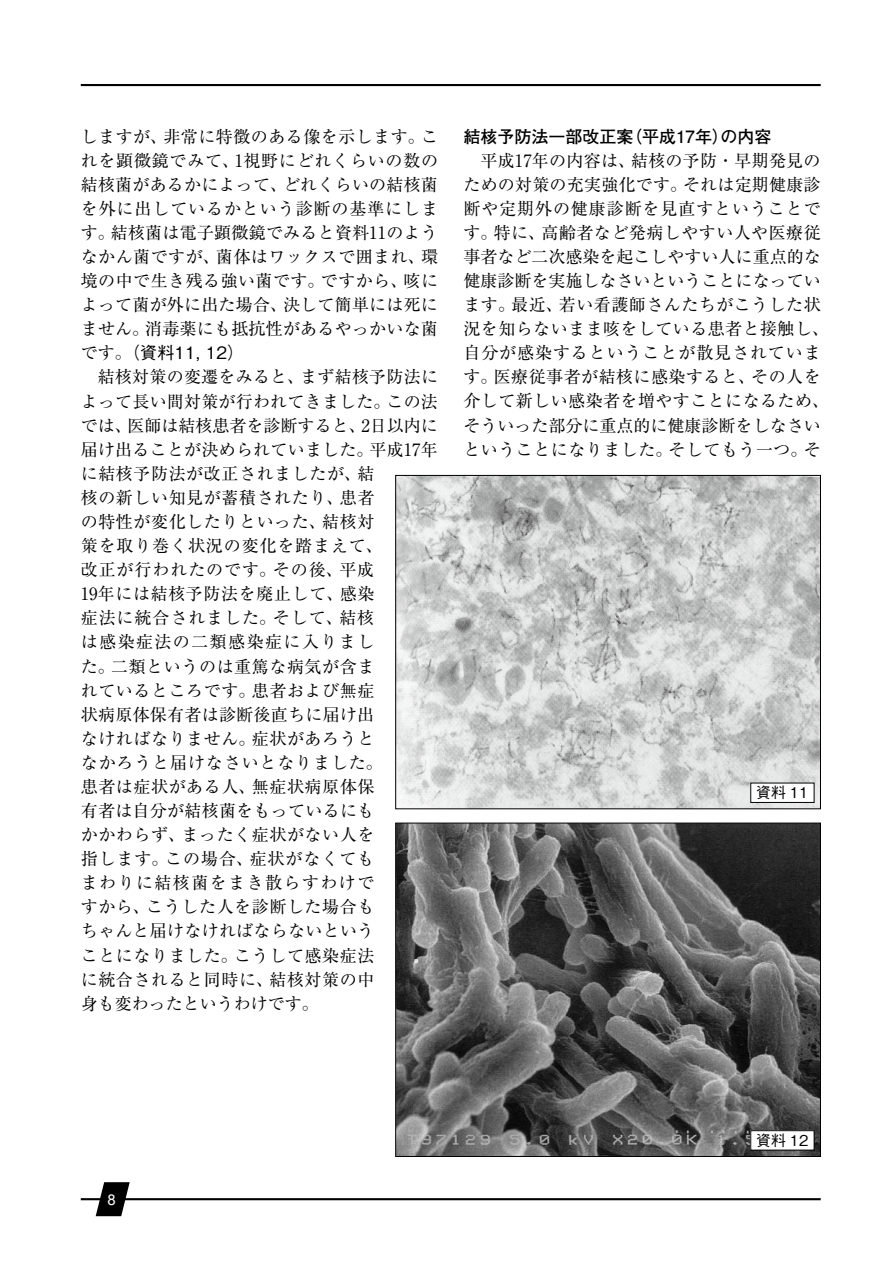
<style>
.page{position:relative;width:893px;height:1263px;background:#fff}
.page>*{position:absolute;margin:0;border:0;box-sizing:border-box;transform-origin:0 0}
.t1{font:16.95px/24.2px "Ryumin Pro";letter-spacing:.03em;color:#000;text-align:center}
.t2{font:700 16.95px "Futo Go B101 Pro";color:#000}
.t3{font:500 16.95px "Gothic BBB Pro";color:#000}
.t4{font:500 14.85px "Gothic BBB Pro";color:#000}
.t5{font:14.85px "Arial";color:#fff}
.s1{font-family:"Ryumin Pro";font-weight:400}
</style>
<div class="page">
<hr style="left:81px;top:84px;width:740px;height:2px;background:#000">
<hr style="left:81px;top:1198px;width:740px;height:2px;background:#000">
<svg style="left:96px;top:1182px;width:34px;height:34px"></svg>
<img style="left:397px;top:477px;width:422px;height:330px">
<div style="left:395px;top:475px;width:426px;height:334px;border:1px solid #000"></div>
<div style="left:751px;top:783px;width:63px;height:19px;background:#fff"></div>
<div style="left:750px;top:783px;width:64px;height:20px;border:1px solid #000"></div>
<img style="left:397px;top:825px;width:422px;height:330px">
<div style="left:395px;top:823px;width:426px;height:334px;border:1px solid #000"></div>
<div style="left:751px;top:1131px;width:63px;height:19px;background:#fff"></div>
<div style="left:750px;top:1130px;width:64px;height:20px;border:1px solid #000"></div>
<p class="t1" style="left:81px;top:123px;width:359px;text-align:justify">しますが、非常に特徴のある像を示します。これを顕微鏡でみて、1視野にどれくらいの数の結核菌があるかによって、どれくらいの結核菌を外に出しているかという診断の基準にします。結核菌は電子顕微鏡でみると資料11のようなかん菌ですが、菌体はワックスで囲まれ、環境の中で生き残る強い菌です。ですから、咳によって菌が外に出た場合、決して簡単には死にません。消毒薬にも抵抗性があるやっかいな菌</p>
<p class="t3" style="left:81px;top:339px;width:165px"><span class="s1">です。</span>（資料11, 12）</p>
<p class="t1" style="left:81px;top:364px;width:359px;text-align:left;text-indent:17px">結核対策の変遷をみると、まず結核予防法によって長い間対策が行われてきました。この法では、医師は結核患者を診断すると、2日以内に届け出ることが決められていました。平成17年に結核予防法が改正されましたが、結<br>核の新しい知見が蓄積されたり、患者<br>の特性が変化したりといった、結核対<br>策を取り巻く状況の変化を踏まえて、<br>改正が行われたのです。その後、平成<br>19年には結核予防法を廃止して、感染<br>症法に統合されました。そして、結核<br>は感染症法の二類感染症に入りまし<br>た。二類というのは重篤な病気が含ま<br>れているところです。患者および無症<br>状病原体保有者は診断後直ちに届け出<br>なければなりません。症状があろうと<br>なかろうと届けなさいとなりました。<br>患者は症状がある人、無症状病原体保<br>有者は自分が結核菌をもっているにも<br>かかわらず、まったく症状がない人を<br>指します。この場合、症状がなくても<br>まわりに結核菌をまき散らすわけで<br>すから、こうした人を診断した場合も<br>ちゃんと届けなければならないという<br>ことになりました。こうして感染症法<br>に統合されると同時に、結核対策の中<br>身も変わったというわけです。</p>
<p class="t2" style="left:463px;top:123px;width:310px">結核予防法一部改正案（平成17年）の内容</p>
<p class="t1" style="left:463px;top:147px;width:367px">平成17年の内容は、結核の予防・早期発見の<br>ための対策の充実強化です。それは定期健康診断や定期外の健康診断を見直すということです。特に、高齢者など発病しやすい人や医療従事者など二次感染を起こしやすい人に重点的な健康診断を実施しなさいということになっています。最近、若い看護師さんたちがこうした状況を知らないまま咳をしている患者と接触し、自分が感染するということが散見されています。医療従事者が結核に感染すると、その人を介して新しい感染者を増やすことになるため、そういった部分に重点的に健康診断をしなさいということになりました。そしてもう一つ。そ</p>
<p class="t4" style="left:756px;top:781px;width:54px">資料 11</p>
<p class="t5" style="left:107px;top:1189px;width:10px">8</p>
<p class="t4" style="left:756px;top:1128px;width:54px">資料 12</p>
</div>
